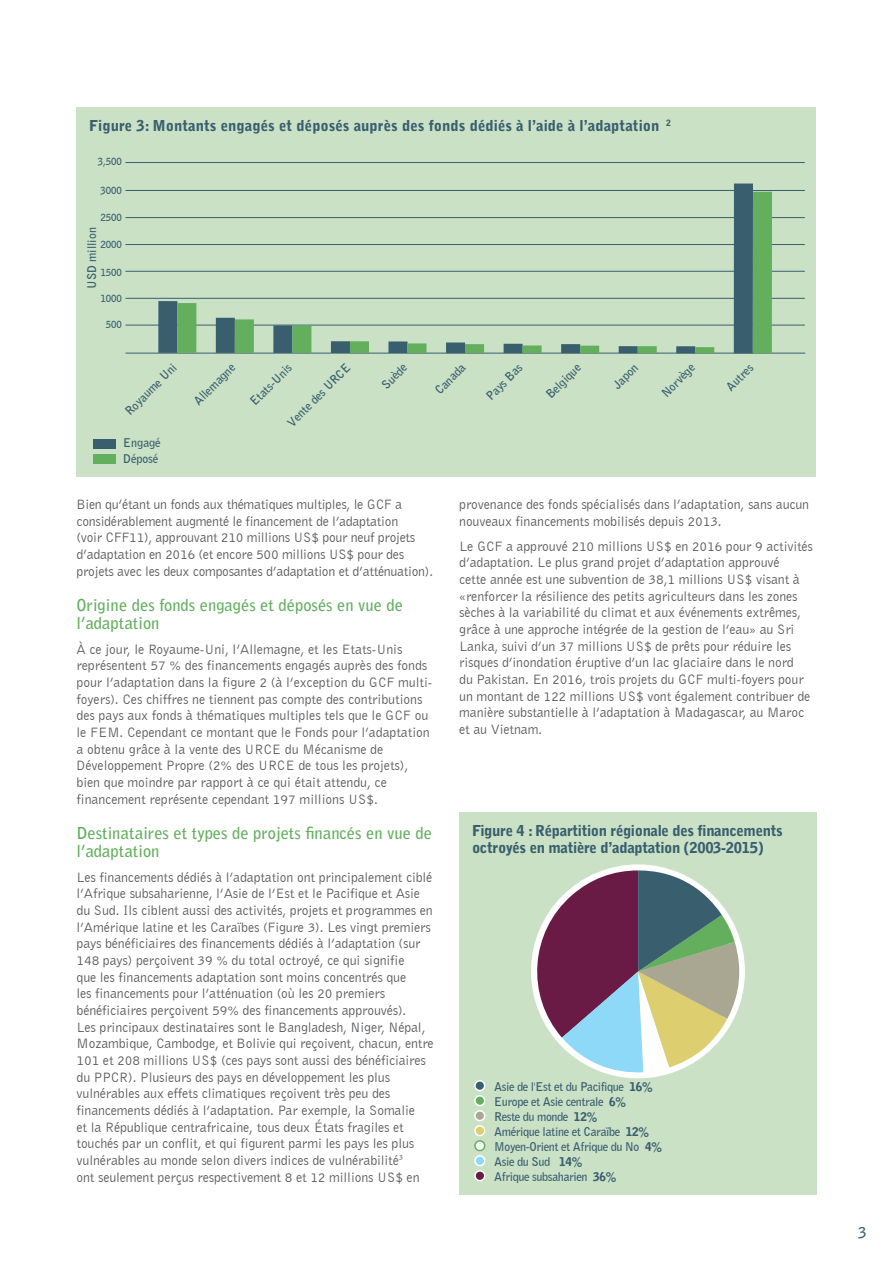
<style>
.page{position:relative;width:893px;height:1263px;background:#fff}
.page>*{position:absolute;margin:0;border:0;box-sizing:border-box;transform-origin:0 0}
.SUBHEADING{font:700 16.5px/18px "Bell Gothic Std";color:#63af5e}
.FIGURE_TITLE{font:900 15px/16.5px "Bell Gothic Std";letter-spacing:-.025em;color:#395f6f}
.FIGURE_TITLE-2{font:900 15px "Bell Gothic Std";color:#395f6f}
.t1{font:700 15px "Bell Gothic Std";color:#395f6f}
.BODY{font:13.8px/16.6px "Bell Gothic BT";letter-spacing:-.01em;color:#58595b}
.t2{font:700 12px/15px "Bell Gothic BT";letter-spacing:-.025em;color:#395f6f}
.t3{font:700 12px/15.6px "Bell Gothic BT";color:#395f6f}
.t4{font:700 9.75px "Bell Gothic BT";color:#395f6f}
.s1{font-family:"Bell Gothic Std";font-weight:900}
</style>
<div class="page">
<div style="left:77px;top:107px;width:739px;height:370px;background:#cbe1c6"></div>
<div style="left:93px;top:439px;width:23px;height:9px;background:#395f6f"></div>
<div style="left:94px;top:454px;width:22px;height:10px;background:#63af5e"></div>
<hr style="left:125px;top:353px;width:680px;height:1px;background:#395f6f">
<hr style="left:125px;top:298px;width:680px;height:1px;background:#395f6f">
<hr style="left:125px;top:244px;width:680px;height:1px;background:#395f6f">
<hr style="left:125px;top:325px;width:680px;height:1px;background:#395f6f">
<hr style="left:125px;top:271px;width:680px;height:1px;background:#395f6f">
<hr style="left:125px;top:217px;width:680px;height:1px;background:#395f6f">
<hr style="left:125px;top:190px;width:680px;height:1px;background:#395f6f">
<hr style="left:125px;top:162px;width:680px;height:1px;background:#395f6f">
<div style="left:734px;top:184px;width:19px;height:169px;background:#395f6f"></div>
<div style="left:753px;top:192px;width:19px;height:161px;background:#63af5e"></div>
<div style="left:676px;top:346px;width:19px;height:7px;background:#395f6f"></div>
<div style="left:695px;top:347px;width:19px;height:6px;background:#63af5e"></div>
<div style="left:619px;top:346px;width:19px;height:7px;background:#395f6f"></div>
<div style="left:638px;top:346px;width:19px;height:7px;background:#63af5e"></div>
<div style="left:561px;top:344px;width:19px;height:9px;background:#395f6f"></div>
<div style="left:580px;top:346px;width:19px;height:7px;background:#63af5e"></div>
<div style="left:504px;top:344px;width:19px;height:9px;background:#395f6f"></div>
<div style="left:523px;top:345px;width:19px;height:8px;background:#63af5e"></div>
<div style="left:446px;top:342px;width:19px;height:11px;background:#395f6f"></div>
<div style="left:465px;top:344px;width:19px;height:9px;background:#63af5e"></div>
<div style="left:388px;top:341px;width:19px;height:12px;background:#395f6f"></div>
<div style="left:407px;top:343px;width:20px;height:10px;background:#63af5e"></div>
<div style="left:331px;top:341px;width:19px;height:12px;background:#395f6f"></div>
<div style="left:350px;top:341px;width:19px;height:12px;background:#63af5e"></div>
<div style="left:273px;top:325px;width:19px;height:28px;background:#395f6f"></div>
<div style="left:292px;top:325px;width:19px;height:28px;background:#63af5e"></div>
<div style="left:216px;top:318px;width:19px;height:35px;background:#395f6f"></div>
<div style="left:235px;top:319px;width:19px;height:34px;background:#63af5e"></div>
<div style="left:158px;top:301px;width:19px;height:52px;background:#395f6f"></div>
<div style="left:177px;top:303px;width:19px;height:50px;background:#63af5e"></div>
<div style="left:459px;top:812px;width:357px;height:383px;background:#cbe1c6"></div>
<svg style="left:531px;top:870px;width:212px;height:204px"></svg>
<svg style="left:474px;top:1080px;width:11px;height:101px"></svg>
<p class="FIGURE_TITLE-2" style="left:89px;top:117px;width:583px">Figure 3: Montants engagés et déposés auprès des fonds dédiés à l’aide à l’adaptation <sup>2</sup></p>
<p class="t4" style="left:98px;top:155px;width:26px">3,500</p>
<p class="t4" style="left:100px;top:184px;width:23px">3000</p>
<p class="t4" style="left:100px;top:211px;width:23px">2500</p>
<p class="t4" style="left:100px;top:238px;width:23px">2000</p>
<p class="t3" style="left:84px;top:289px;width:63px;rotate:-90deg">USD million</p>
<p class="t4" style="left:100px;top:266px;width:23px">1500</p>
<p class="t4" style="left:100px;top:292px;width:23px">1000</p>
<p class="t4" style="left:106px;top:318px;width:18px">500</p>
<p class="t2" style="left:284px;top:419px;width:85px;rotate:-45deg">Vente des URCE</p>
<p class="t2" style="left:378px;top:381px;width:31px;rotate:-45deg">Suède</p>
<p class="t2" style="left:431px;top:386px;width:39px;rotate:-45deg">Canada</p>
<p class="t2" style="left:483px;top:392px;width:47px;rotate:-45deg">Pays Bas</p>
<p class="t2" style="left:542px;top:391px;width:45px;rotate:-45deg">Belgique</p>
<p class="t2" style="left:609px;top:381px;width:31px;rotate:-45deg">Japon</p>
<p class="t2" style="left:658px;top:389px;width:43px;rotate:-45deg">Norvège</p>
<p class="t2" style="left:723px;top:383px;width:34px;rotate:-45deg">Autres</p>
<p class="t2" style="left:122px;top:408px;width:69px;rotate:-45deg">Royaume Uni</p>
<p class="t2" style="left:190px;top:397px;width:54px;rotate:-45deg">Allemagne</p>
<p class="t2" style="left:247px;top:398px;width:55px;rotate:-45deg">Etats-Unis</p>
<p class="t3" style="left:123px;top:435px;width:39px">Engagé<br>Déposé</p>
<p class="BODY" style="left:77px;top:496px;width:358px">Bien qu’étant un fonds aux thématiques multiples, le GCF a considérablement augmenté le financement de l’adaptation<br>(voir CFF11), approuvant 210 millions US$ pour neuf projets d’adaptation en 2016 (et encore 500 millions US$ pour des projets avec les deux composantes d’adaptation et d’atténuation).</p>
<p class="SUBHEADING" style="left:77px;top:596px;width:328px">Origine des fonds engagés et déposés en vue de l’adaptation</p>
<p class="BODY" style="left:77px;top:640px;width:358px">À ce jour, le Royaume-Uni, l’Allemagne, et les Etats-Unis représentent 57 % des financements engagés auprès des fonds pour l’adaptation dans la figure 2 (à l’exception du GCF multi&shy;foyers). Ces chiffres ne tiennent pas compte des contributions des pays aux fonds à thématiques multiples tels que le GCF ou le FEM. Cependant ce montant que le Fonds pour l’adaptation a obtenu grâce à la vente des URCE du Mécanisme de Développement Propre (2% des URCE de tous les projets), bien que moindre par rapport à ce qui était attendu, ce financement représente cependant 197 millions US$.</p>
<p class="SUBHEADING" style="left:77px;top:824px;width:357px">Destinataires et types de projets financés en vue de l’adaptation</p>
<p class="BODY" style="left:77px;top:868px;width:359px">Les financements dédiés à l’adaptation ont principalement ciblé l’Afrique subsaharienne, l’Asie de l’Est et le Pacifique et Asie du Sud. Ils ciblent aussi des activités, projets et programmes en l’Amérique latine et les Caraïbes (Figure 3). Les vingt premiers pays bénéficiaires des financements dédiés à l’adaptation (sur 148 pays) perçoivent 39 % du total octroyé, ce qui signifie<br>que les financements adaptation sont moins concentrés que<br>les financements pour l’atténuation (où les 20 premiers bénéficiaires perçoivent 59% des financements approuvés).<br>Les principaux destinataires sont le Bangladesh, Niger, Népal, Mozambique, Cambodge, et Bolivie qui reçoivent, chacun, entre 101 et 208 millions US$ (ces pays sont aussi des bénéficiaires du PPCR). Plusieurs des pays en développement les plus vulnérables aux effets climatiques reçoivent très peu des financements dédiés à l’adaptation. Par exemple, la Somalie<br>et la République centrafricaine, tous deux États fragiles et touchés par un conflit, et qui figurent parmi les pays les plus vulnérables au monde selon divers indices de vulnérabilité<sup>3<br></sup>ont seulement perçus respectivement 8 et 12 millions US$ en</p>
<p class="BODY" style="left:459px;top:496px;width:351px">provenance des fonds spécialisés dans l’adaptation, sans aucun nouveaux financements mobilisés depuis 2013.</p>
<p class="BODY" style="left:459px;top:537px;width:355px">Le GCF a approuvé 210 millions US$ en 2016 pour 9 activités d’adaptation. Le plus grand projet d’adaptation approuvé<br>cette année est une subvention de 38,1 millions US$ visant à «renforcer la résilience des petits agriculteurs dans les zones sèches à la variabilité du climat et aux événements extrêmes, grâce à une approche intégrée de la gestion de l’eau» au Sri Lanka, suivi d’un 37 millions US$ de prêts pour réduire les risques d’inondation éruptive d’un lac glaciaire dans le nord<br>du Pakistan. En 2016, trois projets du GCF multi-foyers pour un montant de 122 millions US$ vont également contribuer de manière substantielle à l’adaptation à Madagascar, au Maroc et au Vietnam.</p>
<p class="FIGURE_TITLE" style="left:472px;top:823px;width:312px">Figure 4 : Répartition régionale des financements octroyés en matière d’adaptation (2003-2015)</p>
<p class="t2" style="left:494px;top:1078px;width:169px">Asie de l'Est et du Pacifique <span class="s1">16%<br></span>Europe et Asie centrale <span class="s1">6%<br></span>Reste du monde <span class="s1">12%<br></span>Amérique latine et Caraïbe <span class="s1">12%<br></span>Moyen-Orient et Afrique du No <span class="s1">4%<br></span>Asie du Sud <span class="s1">14%<br></span>Afrique subsaharien <span class="s1">36%</span></p>
<p class="t1" style="left:858px;top:1223px;width:10px">3</p>
</div>
